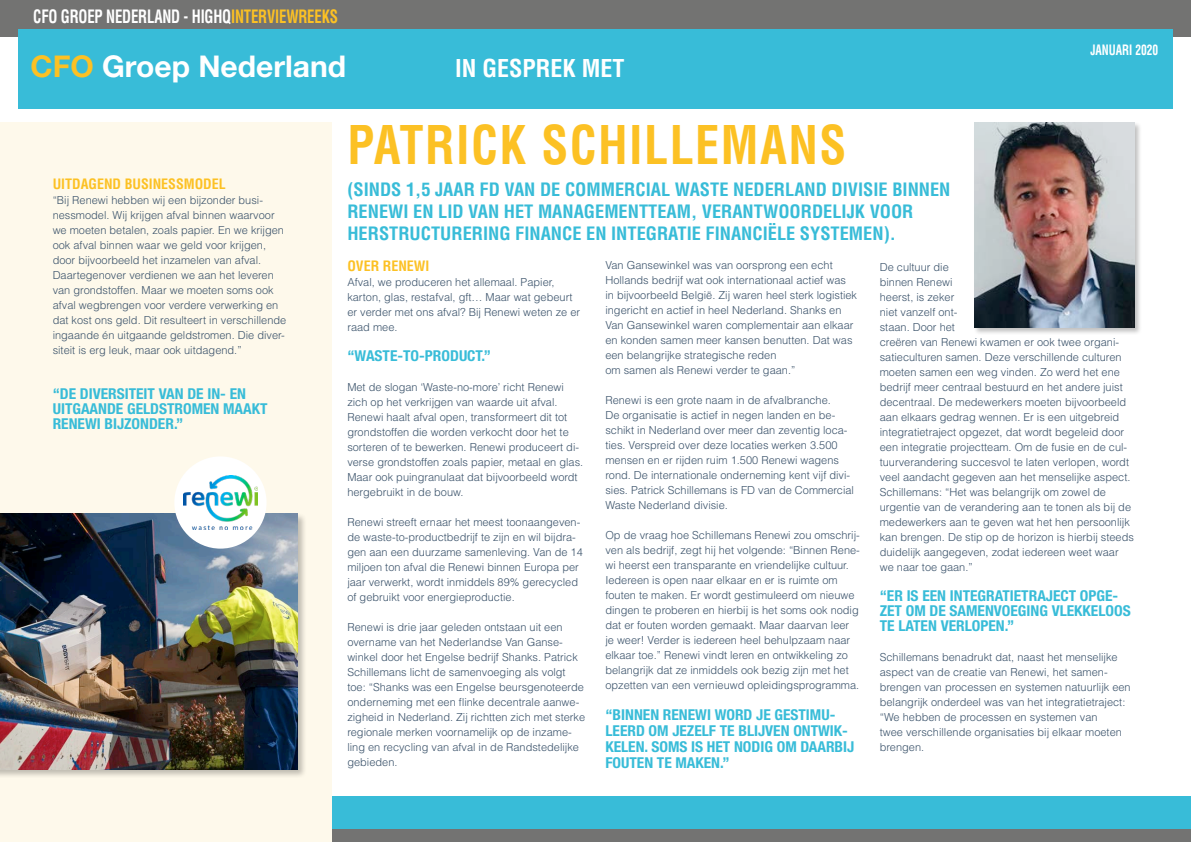
<style>
.page{position:relative;width:1191px;height:842px;background:#fff}
.page>*{position:absolute;margin:0;border:0;box-sizing:border-box;transform-origin:0 0}
.t1{font:700 condensed 52px "Helvetica LT";letter-spacing:.03em;color:#fcc124;scale:.93 1}
.t2{font:700 30px "Helvetica Neue LT";color:#fff}
.t3{font:700 condensed 24px "Helvetica LT";color:#fff}
.t4{font:700 condensed 18px/22px "Helvetica LT";color:#38bcd8}
.t5{font:700 condensed 18px "Helvetica LT";letter-spacing:-.01em;color:#fff;scale:.82 1}
.t6{font:700 condensed 15px/15px "Helvetica Neue LT";color:#38bcd8}
.t7{font:700 condensed 14px "Helvetica LT";color:#fcc124}
.t8{font:700 condensed 14px "Helvetica LT";color:#fff;scale:.82 1}
.t9{font:300 11px/15px "Helvetica LT";color:#3a526a}
.s1{color:#fcc124}
</style>
<div class="page">
<div style="left:0;top:796px;width:1191px;height:46px;background:#38bcd8"></div>
<div style="left:0;top:0;width:1191px;height:37px;background:#737372"></div>
<div style="left:18px;top:29px;width:1154px;height:79px;background:#38bcd8"></div>
<div style="left:0;top:828px;width:1191px;height:14px;background:#737372"></div>
<div style="left:0;top:122px;width:332px;height:720px;background:#fef9eb"></div>
<div style="left:973px;top:121px;width:169px;height:214px;background:#000;opacity:.25"></div>
<img style="left:974px;top:122px;width:160px;height:205px">
<div style="left:0;top:513px;width:307px;height:266px;background:#000;opacity:.25"></div>
<img style="left:0;top:514px;width:297px;height:255px">
<div style="left:174px;top:456px;width:92px;height:93px;background:#fff;border-radius:50%"></div>
<img style="left:183px;top:475px;width:74px;height:55px">
<h3 class="t5" style="left:33px;top:6px;width:373px">CFO GROEP NEDERLAND - HIGHQ<span class="s1">INTERVIEWREEKS</span></h3>
<h2 class="t2" style="left:30px;top:55px;width:317px"><span class="s1">CFO</span> Groep Nederland</h2>
<h3 class="t3" style="left:455px;top:55px;width:171px">IN GESPREK MET</h3>
<p class="t8" style="left:1090px;top:42px;width:84px">JANUARI 2020</p>
<p class="t7" style="left:53px;top:176px;width:175px">UITDAGEND BUSINESSMODEL</p>
<p class="t9" style="left:53px;top:194px;width:235px">“Bij Renewi hebben wij een bijzonder busi&shy;nessmodel. Wij krijgen afval binnen waarvoor we moeten betalen, zoals papier. En we krijgen ook afval binnen waar we geld voor krijgen, door bijvoorbeeld het inzamelen van afval.<br>Daartegenover verdienen we aan het leveren van grondstoffen. Maar we moeten soms ook afval wegbrengen voor verdere verwerking en dat kost ons geld. Dit resulteert in verschillende ingaande én uitgaande geldstromen. Die diver&shy;siteit is erg leuk, maar ook uitdagend.”</p>
<h3 class="t6" style="left:53px;top:386px;width:216px">“DE DIVERSITEIT VAN DE IN- EN<br>UITGAANDE GELDSTROMEN MAAKT<br>RENEWI BIJZONDER.”</h3>
<h1 class="t1" style="left:347px;top:115px;width:538px">PATRICK SCHILLEMANS</h1>
<h3 class="t4" style="left:347px;top:178px;width:604px">(SINDS 1,5 JAAR FD VAN DE COMMERCIAL WASTE NEDERLAND DIVISIE BINNEN<br>RENEWI EN LID VAN HET MANAGEMENTTEAM, VERANTWOORDELIJK VOOR<br>HERSTRUCTURERING FINANCE EN INTEGRATIE FINANCIËLE SYSTEMEN).</h3>
<p class="t7" style="left:347px;top:258px;width:84px">OVER RENEWI</p>
<p class="t9" style="left:347px;top:275px;width:234px">Afval, we produceren het allemaal. Papier, karton, glas, restafval, gft… Maar wat gebeurt er verder met ons afval? Bij Renewi weten ze er raad mee.</p>
<h3 class="t6" style="left:347px;top:348px;width:145px">“WASTE-TO-PRODUCT.”</h3>
<p class="t9" style="left:347px;top:380px;width:237px">Met de slogan ‘Waste-no-more’ richt Renewi zich op het verkrijgen van waarde uit afval.<br>Renewi haalt afval open, transformeert dit tot grondstoffen die worden verkocht door het te sorteren of te bewerken. Renewi produceert di&shy;verse grondstoffen zoals papier, metaal en glas.<br>Maar ook puingranulaat dat bijvoorbeeld wordt hergebruikt in de bouw.</p>
<p class="t9" style="left:347px;top:516px;width:237px">Renewi streeft ernaar het meest toonaangeven&shy;de waste-to-productbedrijf te zijn en wil bijdra&shy;gen aan een duurzame samenleving. Van de 14 miljoen ton afval die Renewi binnen Europa per jaar verwerkt, wordt inmiddels 89% gerecycled of gebruikt voor energieproductie.</p>
<p class="t9" style="left:347px;top:621px;width:239px">Renewi is drie jaar geleden ontstaan uit een overname van het Nederlandse Van Ganse&shy;winkel door het Engelse bedrijf Shanks. Patrick Schillemans licht de samenvoeging als volgt toe: “Shanks was een Engelse beursgenoteerde onderneming met een flinke decentrale aanwe&shy;zigheid in Nederland. Zij richtten zich met sterke regionale merken voornamelijk op de inzame&shy;ling en recycling van afval in de Randstedelijke gebieden.</p>
<p class="t9" style="left:605px;top:258px;width:253px">Van Gansewinkel was van oorsprong een echt Hollands bedrijf wat ook internationaal actief was in bijvoorbeeld België. Zij waren heel sterk logistiek ingericht en actief in heel Nederland. Shanks en Van Gansewinkel waren complementair aan elkaar en konden samen meer kansen benutten. Dat was een belangrijke strategische reden<br>om samen als Renewi verder te gaan.”</p>
<p class="t9" style="left:605px;top:393px;width:250px">Renewi is een grote naam in de afvalbranche.<br>De organisatie is actief in negen landen en be&shy;schikt in Nederland over meer dan zeventig loca&shy;ties. Verspreid over deze locaties werken 3.500 mensen en er rijden ruim 1.500 Renewi wagens rond. De internationale onderneming kent vijf divi&shy;sies. Patrick Schillemans is FD van de Commercial Waste Nederland divisie.</p>
<p class="t9" style="left:605px;top:528px;width:256px">Op de vraag hoe Schillemans Renewi zou omschrij&shy;ven als bedrijf, zegt hij het volgende: “Binnen Rene&shy;wi heerst een transparante en vriendelijke cultuur.<br>Iedereen is open naar elkaar en er is ruimte om fouten te maken. Er wordt gestimuleerd om nieuwe dingen te proberen en hierbij is het soms ook nodig dat er fouten worden gemaakt. Maar daarvan leer je weer! Verder is iedereen heel behulpzaam naar elkaar toe.” Renewi vindt leren en ontwikkeling zo belangrijk dat ze inmiddels ook bezig zijn met het opzetten van een vernieuwd opleidingsprogramma.</p>
<h3 class="t6" style="left:605px;top:706px;width:250px;line-height:16px">“BINNEN RENEWI WORD JE GESTIMU-<br>LEERD OM JEZELF TE BLIJVEN ONTWIK-<br>KELEN. SOMS IS HET NODIG OM DAARBIJ<br>FOUTEN TE MAKEN.”</h3>
<p class="t9" style="left:879px;top:261px;width:256px">De cultuur die<br>binnen Renewi<br>heerst, is zeker<br>niet vanzelf ont-<br>staan. Door het<br>creëren van Renewi kwamen er ook twee organi&shy;satieculturen samen. Deze verschillende culturen moeten samen een weg vinden. Zo werd het ene bedrijf meer centraal bestuurd en het andere juist decentraal. De medewerkers moeten bijvoorbeeld aan elkaars gedrag wennen. Er is een uitgebreid integratietraject opgezet, dat wordt begeleid door een integratie projectteam. Om de fusie en de cul&shy;tuurverandering succesvol te laten verlopen, wordt veel aandacht gegeven aan het menselijke aspect.<br>Schillemans: “Het was belangrijk om zowel de urgentie van de verandering aan te tonen als bij de medewerkers aan te geven wat het hen persoonlijk kan brengen. De stip op de horizon is hierbij steeds duidelijk aangegeven, zodat iedereen weet waar we naar toe gaan.”</p>
<h3 class="t6" style="left:879px;top:588px;width:252px">“ER IS EEN INTEGRATIETRAJECT OPGE-<br>ZET OM DE SAMENVOEGING VLEKKELOOS<br>TE LATEN VERLOPEN.”</h3>
<p class="t9" style="left:879px;top:651px;width:252px">Schillemans benadrukt dat, naast het menselijke aspect van de creatie van Renewi, het samen&shy;brengen van processen en systemen natuurlijk een belangrijk onderdeel was van het integratietraject: “We hebben de processen en systemen van<br>twee verschillende organisaties bij elkaar moeten brengen.</p>
</div>
